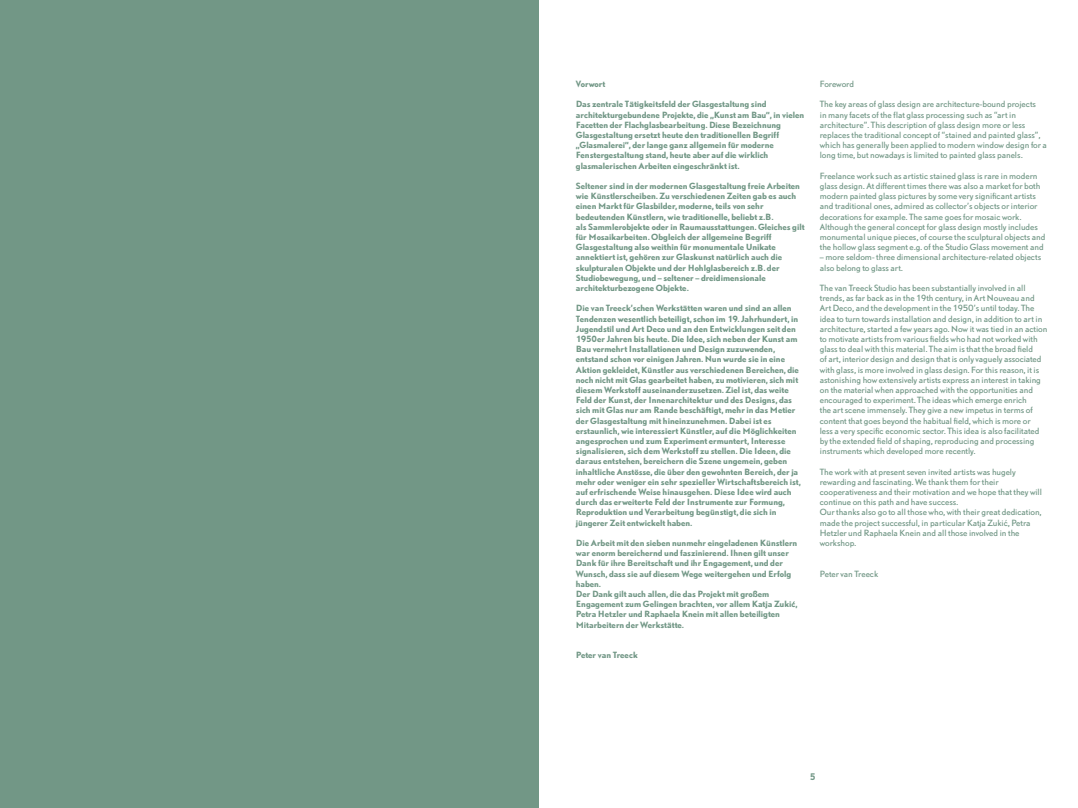
<style>
.page{position:relative;width:1078px;height:808px;background:#fff}
.page>*{position:absolute;margin:0;border:0;box-sizing:border-box;transform-origin:0 0}
.t1{font:700 8.5px "DTL Nobel T";color:#729786}
.t2{font:700 8px/10.2px "DTL Nobel T";color:#729786}
.t3{font:8px/10.2px "DTL Nobel T";letter-spacing:-.005em;color:#729786}
</style>
<div class="page">
<div style="left:0;top:0;width:539px;height:808px;background:#729786"></div>
<p class="t2" style="left:575px;top:79px;width:31px">Vorwort</p>
<p class="t2" style="left:575px;top:99px;width:230px">Das zentrale Tätigkeitsfeld der Glasgestaltung sind architekturgebundene Projekte, die „Kunst am Bau“, in vielen Facetten der Flachglasbearbeitung. Diese Bezeichnung Glasgestaltung ersetzt heute den traditionellen Begriff „Glasmalerei“, der lange ganz allgemein für moderne Fenstergestaltung stand, heute aber auf die wirklich glasmalerischen Arbeiten eingeschränkt ist.</p>
<p class="t2" style="left:575px;top:181px;width:230px">Seltener sind in der modernen Glasgestaltung freie Arbeiten wie Künstlerscheiben. Zu verschiedenen Zeiten gab es auch einen Markt für Glasbilder, moderne, teils von sehr bedeutenden Künstlern, wie traditionelle, beliebt z.B.<br>als Sammlerobjekte oder in Raumausstattungen. Gleiches gilt für Mosaikarbeiten. Obgleich der allgemeine Begriff Glasgestaltung also weithin für monumentale Unikate annektiert ist, gehören zur Glaskunst natürlich auch die skulpturalen Objekte und der Hohlglasbereich z.B. der Studiobewegung, und – seltener – dreidimensionale architekturbezogene Objekte.</p>
<p class="t2" style="left:575px;top:303px;width:226px">Die van Treeck’schen Werkstätten waren und sind an allen Tendenzen wesentlich beteiligt, schon im 19. Jahrhundert, in Jugendstil und Art Deco und an den E ntwicklungen seit den 1950er Jahren bis heute. Die Idee, sich neben der Kunst am Bau vermehrt Installationen und Design zuzuwenden, entstand schon vor einigen Jahren. Nun wurde sie in eine Aktion gekleidet, Künstler aus verschiedenen Bereichen, die noch nicht mit Glas gearbeitet haben, zu motivieren, sich mit diesem Werkstoff auseinanderzusetzen. Ziel ist, das weite Feld der Kunst, der Innenarchitektur und des Designs, das sich mit Glas nur am Rande beschäftigt, mehr in das Metier der Glasgestaltung mit hineinzunehmen. Dabei ist es erstaunlich, wie interessiert Künstler, auf die Möglichkeiten angesprochen und zum Experiment ermuntert, Interesse signalisieren, sich dem Werkstoff zu stellen. Die Ideen, die daraus entstehen, bereichern die Szene ungemein, geben inhaltliche Anstösse, die über den gewohnten Bereich, der ja mehr oder weniger ein sehr spezieller Wirtschaftsbereich ist, auf erfrischende Weise hinausgehen. Diese Idee wird auch durch das erweiterte Feld der Instrumente zur Formung, Reproduktion und Verarbeitung begünstigt, die sich in jüngerer Zeit entwickelt haben.</p>
<p class="t2" style="left:575px;top:538px;width:223px">Die Arbeit mit den sieben nunmehr eingeladenen Künstlern war enorm bereichernd und faszinierend. Ihnen gilt unser Dank für ihre Bereitschaft und ihr E ngagement, und der Wunsch, dass sie auf diesem Wege weitergehen und E rfolg haben.<br>Der Dank gilt auch allen, die das Projekt mit großem<br>E ngagement zum Gelingen brachten, vor allem Katja Zukic, Petra Hetzler und Raphaela Knein mit allen beteiligten Mitarbeitern der Werkstätte.</p>
<p class="t2" style="left:575px;top:650px;width:63px">Peter van Treeck</p>
<p class="t3" style="left:819px;top:79px;width:36px">Foreword</p>
<p class="t3" style="left:819px;top:99px;width:229px">The key areas of glass design are architecture-bound projects<br>in many facets of the flat glass processing such as “art in architecture”. This description of glass design more or less replaces the traditional concept of “stained and painted glass”, which has generally been applied to modern window design for a long time, but nowadays is limited to painted glass panels.</p>
<p class="t3" style="left:819px;top:170px;width:227px">Freelance work such as artistic stained glass is rare in modern glass design. At different times there was also a market for both modern painted glass pictures by some very significant artists and traditional ones, admired as collector’s objects or interior decorations for example. The same goes for mosaic work.<br>Although the general concept for glass design mostly includes monumental unique pieces, of course the sculptural objects and the hollow glass segment e.g. of the Studio Glass movement and</p>
<p class="t3" style="left:819px;top:252px;width:223px">– more seldom- three dimensional architecture-related objects also belong to glass art.</p>
<p class="t3" style="left:819px;top:283px;width:229px">The van Treeck Studio has been substantially involved in all trends, as far back as in the 19th century, in Art Nouveau and Art Deco, and the development in the 1950’s until today. The idea to turn towards installation and design, in addition to art in architecture, started a few years ago. Now it was tied in an action to motivate artists from various fields who had not worked with glass to deal with this material. The aim is that the broad field<br>of art, interior design and design that is only vaguely associated with glass, is more involved in glass design. For this reason, it is astonishing how extensively artists express an interest in taking on the material when approached with the opportunities and encouraged to experiment. The ideas which emerge enrich<br>the art scene immensely. They give a new impetus in terms of content that goes beyond the habitual field, which is more or<br>less a very specific economic sector. This idea is also facilitated by the extended field of shaping, reproducing and processing instruments which developed more recently.</p>
<p class="t3" style="left:819px;top:466px;width:224px">The work with at present seven invited artists was hugely rewarding and fascinating. We thank them for their cooperativeness and their motivation and we hope that they will continue on this path and have success.<br>Our thanks also go to all those who, with their great dedication, made the project successful, in particular Katja Zukic, Petra Hetzler und Raphaela Knein and all those involved in the workshop.</p>
<p class="t3" style="left:819px;top:568px;width:60px">Peter van Treeck</p>
<p class="t1" style="left:809px;top:770px;width:7px">5</p>
</div>
